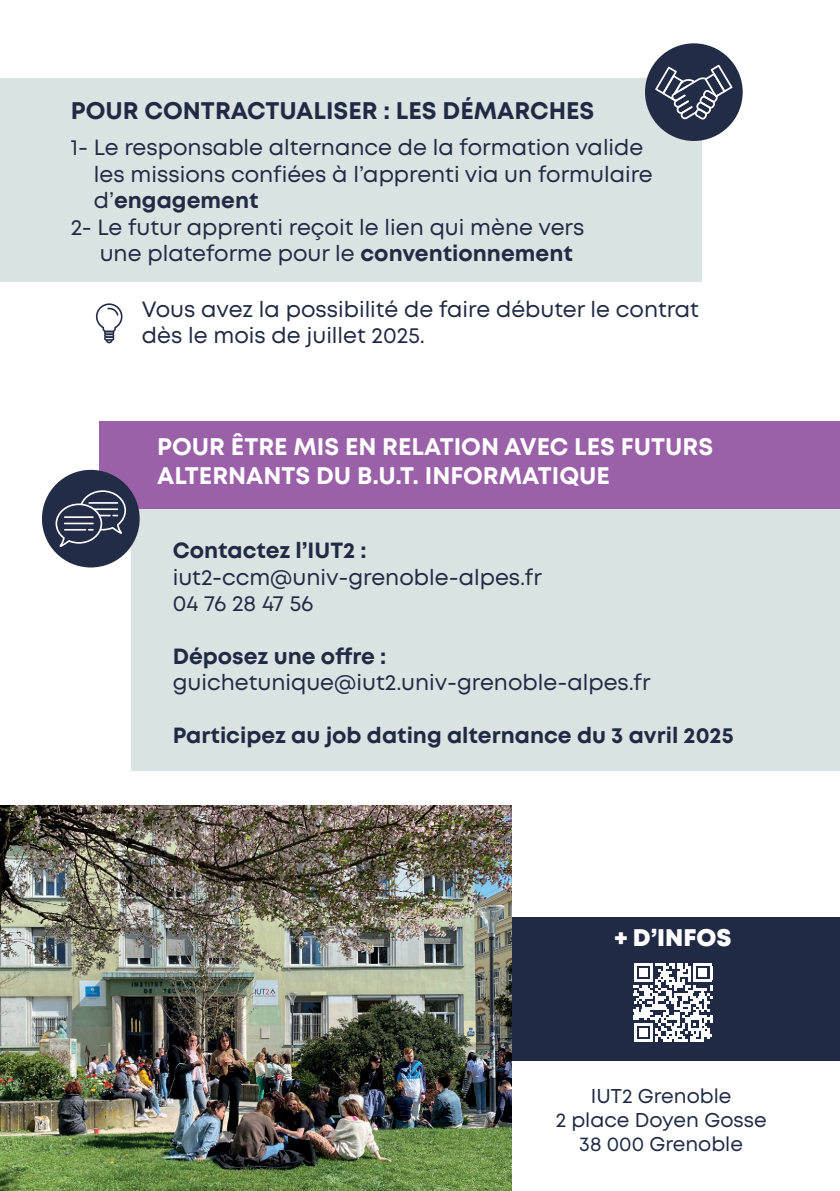
<style>
.page{position:relative;width:840px;height:1191px;background:#fff}
.page>*{position:absolute;margin:0;border:0;box-sizing:border-box;transform-origin:0 0}
.t1{font:700 24px/28.8px "Mont";color:#fff}
.t2{font:700 24px "Mont";color:#202a44}
.t3{font:800 24px "Mont";color:#fff}
.t4{font:22px/26.4px "Mont";color:#202a44}
.t5{font:700 22px "Mont";color:#202a44}
.t6{font:700 22px "Mont";color:#222b44}
.t7{font:20px/24px "Mont";color:#202a44;text-align:center}
.s1{font-weight:400;color:#202a44}
.s2{font-weight:700;color:#222b44}
</style>
<div class="page">
<div style="left:479px;top:917px;width:360px;height:143px;background:#202a44"></div>
<div style="left:0;top:78px;width:701px;height:204px;background:#d9e3e2"></div>
<div style="left:132px;top:465px;width:707px;height:306px;background:#d9e3e2"></div>
<div style="left:99px;top:421px;width:740px;height:87px;background:#9a61a8"></div>
<div style="left:644px;top:43px;width:98px;height:98px;background:#222c46;border-radius:50%"></div>
<svg style="left:655px;top:65px;width:77px;height:54px"></svg>
<div style="left:42px;top:470px;width:98px;height:97px;background:#222c46;border-radius:50%"></div>
<svg style="left:55px;top:490px;width:71px;height:57px"></svg>
<svg style="left:96px;top:303px;width:26px;height:40px"></svg>
<svg style="left:633px;top:963px;width:79px;height:79px"></svg>
<hr style="left:633px;top:1039px;width:19px;height:3px;background:#fff">
<div style="left:638px;top:1028px;width:9px;height:8px;background:#fff"></div>
<img style="left:0;top:805px;width:511px;height:386px">
<p class="t2" style="left:71px;top:95px;width:525px">POUR CONTRACTUALISER : LES DÉMARCHES</p>
<p class="t4" style="left:71px;top:135px;width:573px">1- Le responsable alternance de la formation valide</p>
<p class="t4" style="left:94px;top:161px;width:560px">les missions confiées à l’apprenti via un formulaire</p>
<p class="t6" style="left:94px;top:186px;width:166px"><span class="s1">d’</span>engagement</p>
<p class="t4" style="left:71px;top:214px;width:514px">2- Le futur apprenti reçoit le lien qui mène vers</p>
<p class="t4" style="left:100px;top:240px;width:474px">une plateforme pour le <span class="s2">conventionnement</span></p>
<p class="t4" style="left:142px;top:296px;width:558px">Vous avez la possibilité de faire débuter le contrat dès le mois de juillet 2025.</p>
<p class="t1" style="left:157px;top:432px;width:557px">POUR ÊTRE MIS EN RELATION AVEC LES FUTURS<br>ALTERNANTS DU B.U.T. INFORMATIQUE</p>
<p class="t5" style="left:173px;top:536px;width:195px">Contactez l’IUT2 :</p>
<p class="t4" style="left:173px;top:564px;width:370px">iut2-ccm@univ-grenoble-alpes.fr<br>04 76 28 47 56</p>
<p class="t5" style="left:173px;top:642px;width:215px">Déposez une offre :</p>
<p class="t4" style="left:173px;top:669px;width:479px">guichetunique@iut2.univ-grenoble-alpes.fr</p>
<p class="t5" style="left:173px;top:721px;width:562px">Participez au job dating alternance du 3 avril 2025</p>
<p class="t3" style="left:614px;top:922px;width:118px">+ D’INFOS</p>
<p class="t7" style="left:555px;top:1084px;width:212px">IUT2 Grenoble<br>2 place Doyen Gosse<br>38 000 Grenoble</p>
</div>
